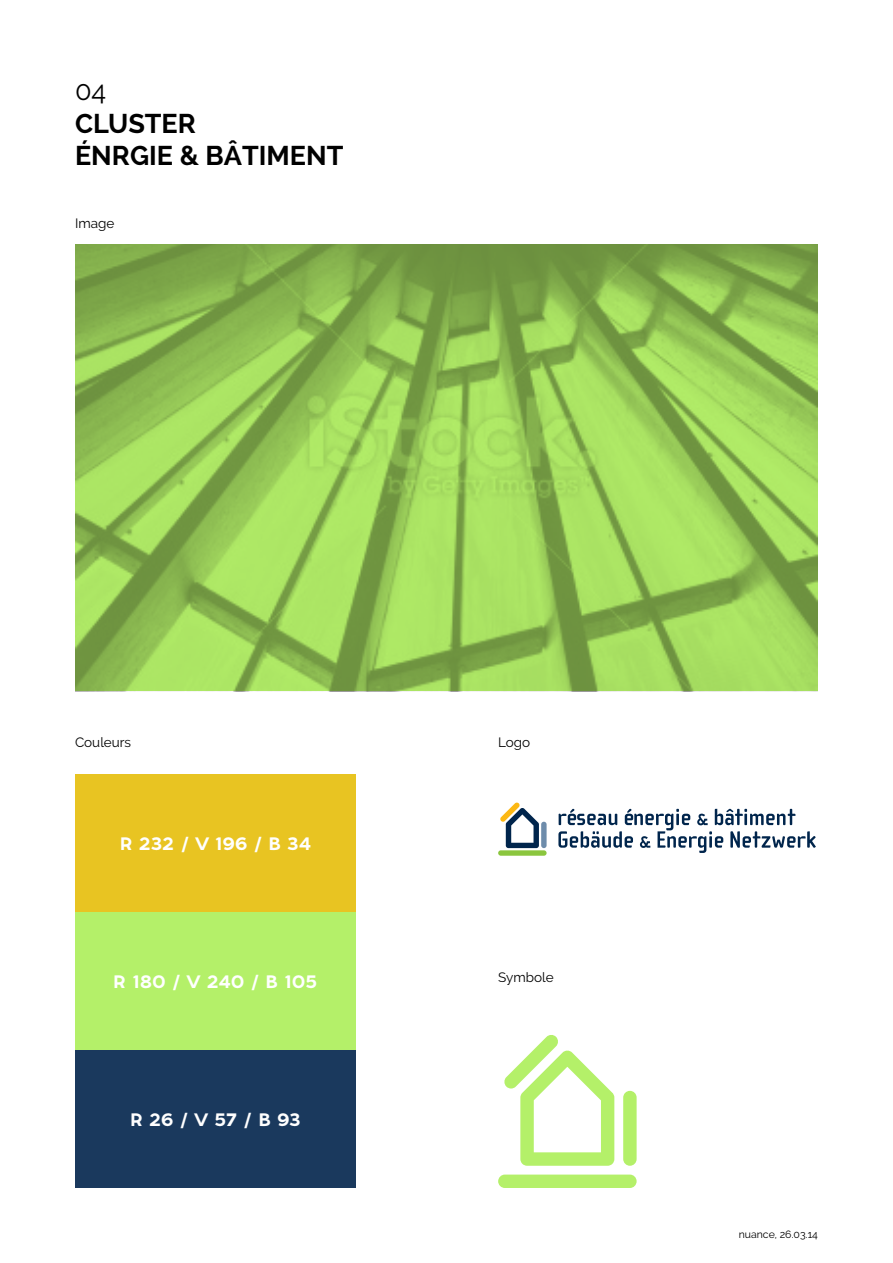
<style>
.page{position:relative;width:893px;height:1263px;background:#fff}
.page>*{position:absolute;margin:0;border:0;box-sizing:border-box;transform-origin:0 0}
.t1{font:700 27px "Raleway";color:#000}
.t2{font:27px "Raleway";color:#000}
.t3{font:18px "Tide Sans 500 Dudette";letter-spacing:-.015em;color:#fff}
.t4{font:13.5px "Raleway";color:#000}
.t5{font:10.5px "Raleway";color:#000}
</style>
<div class="page">
<div style="left:75px;top:774px;width:281px;height:138px;background:#e8c422"></div>
<div style="left:75px;top:912px;width:281px;height:138px;background:#b4f069"></div>
<div style="left:75px;top:1050px;width:281px;height:138px;background:#1a395d"></div>
<svg style="left:500px;top:802px;width:39px;height:46px"></svg>
<div style="left:541px;top:822px;width:6px;height:26px;background:#6e8cab;border-radius:3px"></div>
<div style="left:498px;top:850px;width:49px;height:6px;background:#8bc63e;border-radius:3px"></div>
<svg style="left:558px;top:809px;width:258px;height:44px"></svg>
<svg style="left:504px;top:1035px;width:110px;height:131px"></svg>
<div style="left:623px;top:1091px;width:14px;height:75px;background:#b4f069;border-radius:7px"></div>
<div style="left:498px;top:1174px;width:139px;height:14px;background:#b4f069;border-radius:7px"></div>
<svg style="left:75px;top:244px;width:743px;height:447px"></svg>
<p class="t2" style="left:75px;top:75px;width:33px">04</p>
<p class="t1" style="left:75px;top:108px;width:123px">CLUSTER</p>
<p class="t1" style="left:75px;top:140px;width:270px">ÉNRGIE &amp; BÂTIMENT</p>
<p class="t4" style="left:75px;top:215px;width:41px">Image</p>
<p class="t4" style="left:75px;top:734px;width:58px">Couleurs</p>
<p class="t4" style="left:498px;top:734px;width:34px">Logo</p>
<p class="t3" style="left:120px;top:832px;width:193px">R 232 / V 196 / B 34</p>
<p class="t3" style="left:113px;top:970px;width:206px">R 180 / V 240 / B 105</p>
<p class="t3" style="left:130px;top:1108px;width:172px">R 26 / V 57 / B 93</p>
<p class="t4" style="left:498px;top:970px;width:57px">Symbole</p>
<p class="t5" style="left:739px;top:1228px;width:81px">nuance, 26.03.14</p>
</div>
